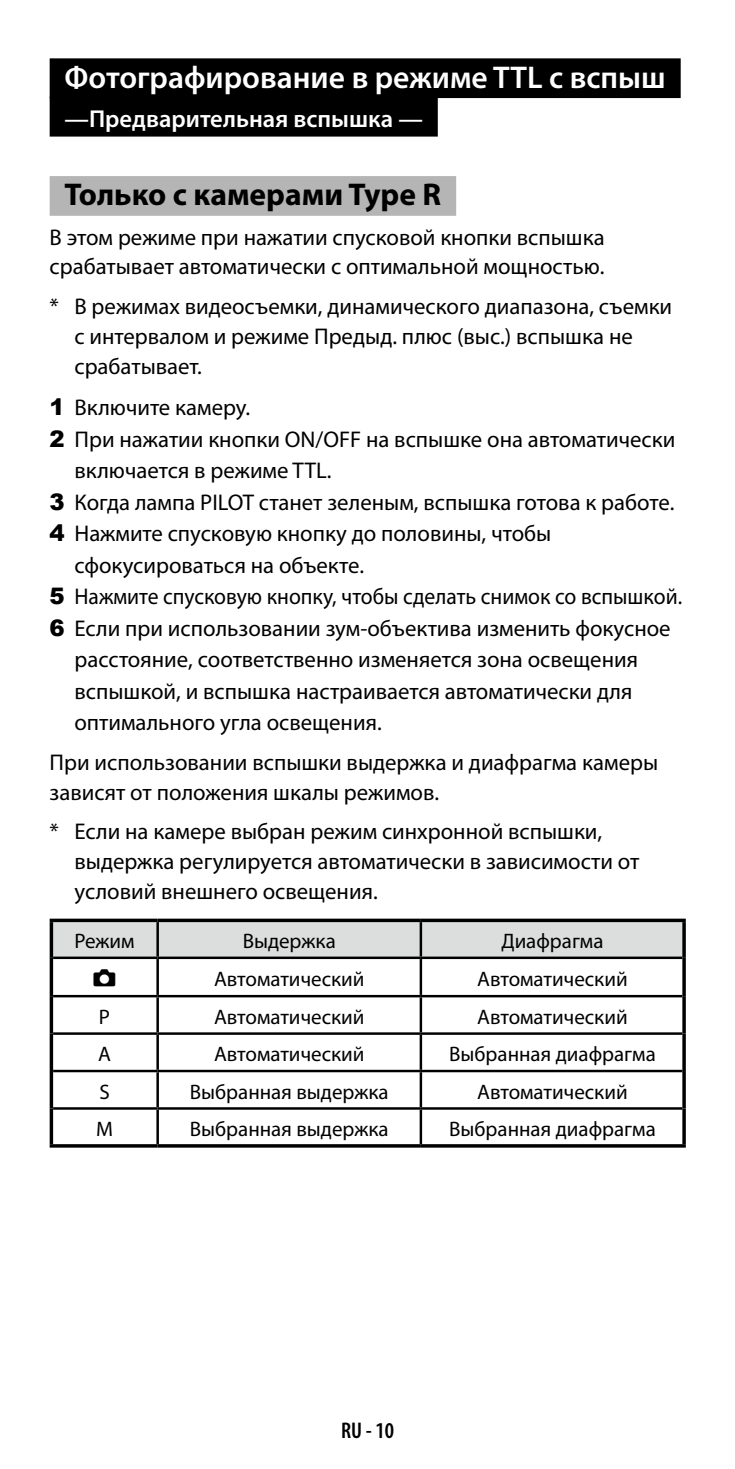
<style>
.page{position:relative;width:735px;height:1469px;background:#fff}
.page>*{position:absolute;margin:0;border:0;box-sizing:border-box;transform-origin:0 0}
.t1{font:600 31.5px "Myriad Pro";color:#fff}
.t2{font:700 31.5px "Myriad Pro";color:#000}
.t3{font:600 24.5px "Myriad Pro";color:#fff}
.t4{font:22.75px/29.8px "Myriad Pro";color:#000}
.t5{font:22.75px "Myriad Pro";color:#000;scale:.95 1}
.t6{font:600 condensed 22.75px "Myriad Pro";color:#000}
.t7{font:21px "Myriad Pro";color:#000}
.t8{font:21px "INGRI02";color:#000}
.s1{font-family:"Arial";font-weight:900}
</style>
<div class="page">
<div style="left:50px;top:58px;width:630px;height:40px;background:#000"></div>
<div style="left:50px;top:97px;width:387px;height:40px;background:#000"></div>
<div style="left:50px;top:176px;width:406px;height:40px;background:#b5b5b6"></div>
<div style="left:53px;top:922px;width:629px;height:34px;background:#dcdddd"></div>
<hr style="left:53px;top:956px;width:105px;height:3px;background:#000">
<svg style="left:50px;top:918px;width:108px;height:4px"></svg>
<hr style="left:50px;top:922px;width:3px;height:35px;background:#000">
<svg style="left:158px;top:918px;width:262px;height:4px"></svg>
<svg style="left:420px;top:918px;width:265px;height:4px"></svg>
<hr style="left:50px;top:957px;width:3px;height:39px;background:#000">
<hr style="left:50px;top:996px;width:3px;height:37px;background:#000">
<hr style="left:50px;top:1033px;width:3px;height:38px;background:#000">
<hr style="left:50px;top:1071px;width:3px;height:37px;background:#000">
<hr style="left:50px;top:1108px;width:3px;height:36px;background:#000">
<hr style="left:50px;top:1144px;width:108px;height:3px;background:#000">
<hr style="left:158px;top:1144px;width:262px;height:3px;background:#000">
<hr style="left:420px;top:1144px;width:265px;height:3px;background:#000">
<hr style="left:156px;top:922px;width:3px;height:34px;background:#000">
<hr style="left:419px;top:922px;width:3px;height:34px;background:#000">
<hr style="left:156px;top:959px;width:3px;height:35px;background:#000">
<hr style="left:419px;top:959px;width:3px;height:35px;background:#000">
<hr style="left:53px;top:994px;width:105px;height:3px;background:#000">
<hr style="left:158px;top:994px;width:262px;height:3px;background:#000">
<hr style="left:156px;top:997px;width:3px;height:35px;background:#000">
<hr style="left:420px;top:994px;width:262px;height:3px;background:#000">
<hr style="left:419px;top:997px;width:3px;height:35px;background:#000">
<hr style="left:53px;top:1032px;width:105px;height:2px;background:#000">
<hr style="left:158px;top:1032px;width:262px;height:2px;background:#000">
<hr style="left:156px;top:1034px;width:3px;height:35px;background:#000">
<hr style="left:420px;top:1032px;width:262px;height:2px;background:#000">
<hr style="left:419px;top:1034px;width:3px;height:35px;background:#000">
<hr style="left:53px;top:1069px;width:105px;height:3px;background:#000">
<hr style="left:158px;top:1069px;width:262px;height:3px;background:#000">
<hr style="left:156px;top:1072px;width:3px;height:35px;background:#000">
<hr style="left:420px;top:1069px;width:262px;height:3px;background:#000">
<hr style="left:419px;top:1072px;width:3px;height:35px;background:#000">
<hr style="left:53px;top:1107px;width:105px;height:2px;background:#000">
<hr style="left:158px;top:1107px;width:262px;height:2px;background:#000">
<hr style="left:156px;top:1109px;width:3px;height:35px;background:#000">
<hr style="left:420px;top:1107px;width:262px;height:2px;background:#000">
<hr style="left:419px;top:1109px;width:3px;height:35px;background:#000">
<hr style="left:158px;top:956px;width:262px;height:3px;background:#000">
<hr style="left:420px;top:956px;width:262px;height:3px;background:#000">
<hr style="left:682px;top:957px;width:3px;height:39px;background:#000">
<hr style="left:682px;top:996px;width:3px;height:37px;background:#000">
<hr style="left:682px;top:1033px;width:3px;height:38px;background:#000">
<hr style="left:682px;top:1071px;width:3px;height:37px;background:#000">
<hr style="left:682px;top:1108px;width:3px;height:36px;background:#000">
<hr style="left:682px;top:922px;width:3px;height:35px;background:#000">
<h1 class="t1" style="left:64px;top:57px;width:602px">Фотографирование в режиме TTL с вспыш</h1>
<p class="t3" style="left:64px;top:103px;width:359px">—Предварительная вспышка —</p>
<h1 class="t2" style="left:64px;top:174px;width:378px">Только с камерами Type R</h1>
<p class="t4" style="left:50px;top:222px;width:556px">В этом режиме при нажатии спусковой кнопки вспышка срабатывает автоматически с оптимальной мощностью.</p>
<p class="t4" style="left:74px;top:291px;width:599px;text-indent:-25px">* В режимах видеосъемки, динамического диапазона, съемки с интервалом и режиме Предыд. плюс (выс.) вспышка не срабатывает.</p>
<p class="t4" style="left:50px;top:392px;width:202px"><span class="s1">1</span> Включите камеру.</p>
<p class="t4" style="left:50px;top:423px;width:626px"><span class="s1">2</span> При нажатии кнопки ON/OFF на вспышке она автоматически</p>
<p class="t4" style="left:74px;top:455px;width:258px">включается в режиме TTL.</p>
<p class="t4" style="left:50px;top:486px;width:626px"><span class="s1">3</span> Когда лампа PILOT станет зеленым, вспышка готова к работе.</p>
<p class="t4" style="left:50px;top:518px;width:503px"><span class="s1">4</span> Нажмите спусковую кнопку до половины, чтобы</p>
<p class="t4" style="left:74px;top:549px;width:291px">сфокусироваться на объекте.</p>
<p class="t5" style="left:50px;top:582px;width:667px"><span class="s1">5</span> Нажмите спусковую кнопку, чтобы сделать снимок со вспышкой.</p>
<p class="t4" style="left:50px;top:612px;width:622px"><span class="s1">6</span> Если при использовании зум-объектива изменить фокусное</p>
<p class="t4" style="left:74px;top:644px;width:564px">расстояние, соответственно изменяется зона освещения</p>
<p class="t4" style="left:74px;top:675px;width:559px">вспышкой, и вспышка настраивается автоматически для</p>
<p class="t4" style="left:74px;top:707px;width:308px">оптимального угла освещения.</p>
<p class="t4" style="left:50px;top:747px;width:609px">При использовании вспышки выдержка и диафрагма камеры зависят от положения шкалы режимов.</p>
<p class="t4" style="left:74px;top:816px;width:566px;text-indent:-25px">* Если на камере выбран режим синхронной вспышки, выдержка регулируется автоматически в зависимости от условий внешнего освещения.</p>
<p class="t7" style="left:74px;top:927px;width:62px">Режим</p>
<p class="t7" style="left:242px;top:927px;width:95px">Выдержка</p>
<p class="t7" style="left:501px;top:927px;width:104px">Диафрагма</p>
<p class="t8" style="left:91px;top:967px;width:27px">5</p>
<p class="t7" style="left:214px;top:965px;width:152px">Автоматический</p>
<p class="t7" style="left:477px;top:965px;width:152px">Автоматический</p>
<p class="t7" style="left:99px;top:1003px;width:13px">P</p>
<p class="t7" style="left:214px;top:1003px;width:152px">Автоматический</p>
<p class="t7" style="left:477px;top:1003px;width:152px">Автоматический</p>
<p class="t7" style="left:98px;top:1041px;width:14px">A</p>
<p class="t7" style="left:214px;top:1041px;width:152px">Автоматический</p>
<p class="t7" style="left:449px;top:1041px;width:208px">Выбранная диафрагма</p>
<p class="t7" style="left:99px;top:1078px;width:12px">S</p>
<p class="t7" style="left:190px;top:1078px;width:200px">Выбранная выдержка</p>
<p class="t7" style="left:477px;top:1078px;width:152px">Автоматический</p>
<p class="t7" style="left:96px;top:1115px;width:18px">M</p>
<p class="t7" style="left:190px;top:1115px;width:200px">Выбранная выдержка</p>
<p class="t7" style="left:449px;top:1115px;width:208px">Выбранная диафрагма</p>
<p class="t6" style="left:341px;top:1416px;width:54px">RU - 10</p>
</div>
